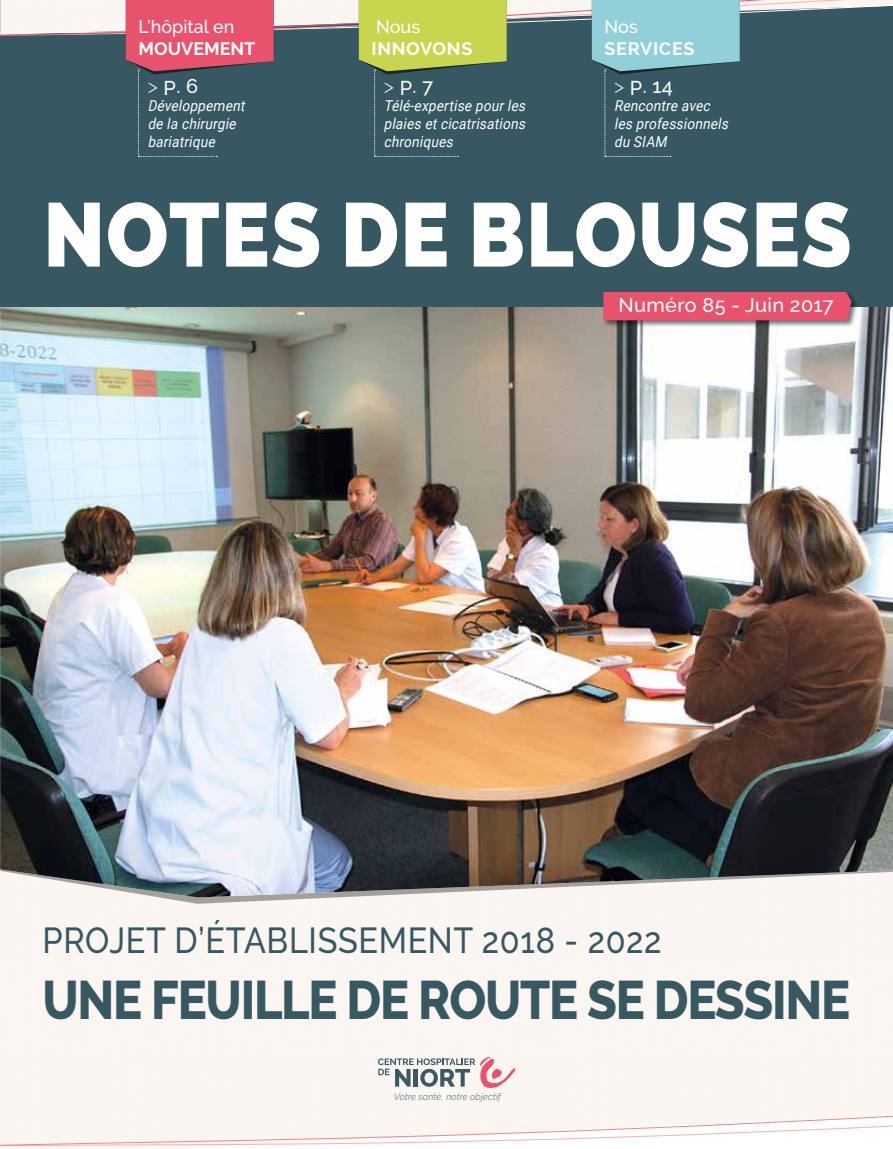
<style>
.page{position:relative;width:893px;height:1149px;background:#fff}
.page>*{position:absolute;margin:0;border:0;box-sizing:border-box;transform-origin:0 0}
.t1{font:900 90px "Raleway";letter-spacing:.02em;color:#fff;scale:.9 1}
.t2{font:800 54px "Raleway";letter-spacing:-.025em;color:#375862;scale:.9 1}
.t3{font:500 36px "Raleway";letter-spacing:.02em;color:#375862;scale:.9 1}
.t4{font:500 19.8px "Raleway";letter-spacing:.02em;color:#fff}
.t5{font:500 18px "Raleway";color:#fff}
.t6{font:700 18px "Raleway";letter-spacing:.025em;color:#fff}
.t7{font:700 18px "Raleway";color:#fff}
.t8{font:italic 15px/18px "Roboto";color:#fff;scale:.9 1}
.t9{font:italic 300 9.45px "Raleway";letter-spacing:.03em;color:#375862;scale:.95 1}
.s1{font-weight:300}
</style>
<div class="page">
<div style="left:0;top:903px;width:893px;height:210px;background:#fbf6f2"></div>
<svg style="left:378px;top:1056px;width:137px;height:31px"></svg>
<img style="left:0;top:306px;width:893px;height:591px">
<svg style="left:0;top:1113px;width:893px;height:34px"></svg>
<div style="left:0;top:0;width:893px;height:306px;background:#375862"></div>
<div style="left:602px;top:290px;width:257px;height:38px;background:#000;opacity:.55"></div>
<div style="left:603px;top:292px;width:249px;height:28px;background:#e9526d"></div>
<svg style="left:0;top:0;width:893px;height:157px"></svg>
<p class="t5" style="left:138px;top:16px;width:97px">L’hôpital en</p>
<p class="t7" style="left:138px;top:38px;width:118px">MOUVEMENT</p>
<h3 class="t4" style="left:148px;top:75px;width:52px"><span class="s1">&gt;</span> P. 6</h3>
<p class="t8" style="left:148px;top:96px;width:113px">Développement de la chirurgie bariatrique</p>
<p class="t5" style="left:376px;top:16px;width:46px">Nous</p>
<p class="t6" style="left:371px;top:38px;width:102px">INNOVONS</p>
<h3 class="t4" style="left:384px;top:75px;width:51px"><span class="s1">&gt;</span> P. 7</h3>
<p class="t8" style="left:384px;top:96px;width:162px;text-align:justify">Télé-expertise pourles plaies etcicatrisations chroniques</p>
<p class="t5" style="left:605px;top:16px;width:35px">Nos</p>
<p class="t6" style="left:605px;top:38px;width:91px">SERVICES</p>
<h3 class="t4" style="left:614px;top:75px;width:60px"><span class="s1">&gt;</span> P. 14</h3>
<p class="t8" style="left:614px;top:96px;width:132px">Rencontre avec les professionnels du SIAM</p>
<h1 class="t1" style="left:44px;top:182px;width:899px">NOTES DE BLOUSES</h1>
<h3 class="t4" style="left:618px;top:293px;width:217px">Numéro 85 - Juin 2017</h3>
<h3 class="t3" style="left:43px;top:918px;width:689px">PROJET D’ÉTABLISSEMENT 2018 - 2022</h3>
<h2 class="t2" style="left:43px;top:968px;width:899px">UNE FEUILLE DE ROUTE SE DESSINE</h2>
<p class="t9" style="left:394px;top:1090px;width:114px">Votre santé, notre objectif</p>
</div>
